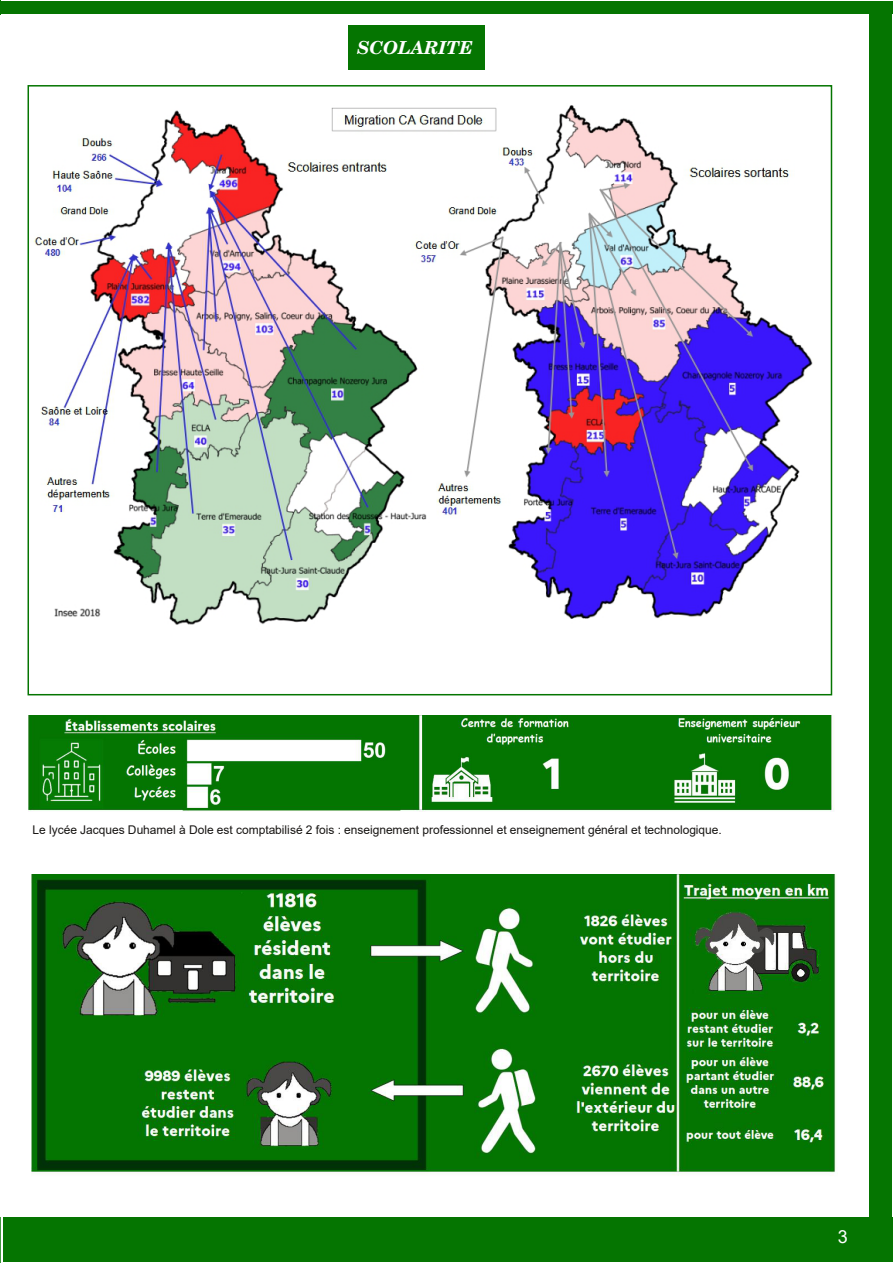
<style>
.page{position:relative;width:893px;height:1263px;background:#fff}
.page>*{position:absolute;margin:0;border:0;box-sizing:border-box;transform-origin:0 0}
.t1{font:italic 700 18px "Century Sch L";color:#fff}
.t2{font:18px "Arial";color:#fff}
.t3{font:12px "Arial";letter-spacing:-.005em;color:#171513}
</style>
<div class="page">
<div style="left:4px;top:1217px;width:889px;height:44px;background:#057501"></div>
<img style="left:33px;top:105px;width:780px;height:520px">
<svg style="left:0;top:1217px;width:1px;height:46px"></svg>
<svg style="left:0;top:0;width:1px;height:14px"></svg>
<div style="left:1px;top:2px;width:892px;height:12px;background:#057501"></div>
<div style="left:869px;top:13px;width:23px;height:1234px;background:#057501"></div>
<img style="left:31px;top:874px;width:805px;height:302px">
<img style="left:28px;top:715px;width:806px;height:97px">
<div style="left:349px;top:26px;width:136px;height:44px;background:#057501"></div>
<h1 class="t1" style="left:357px;top:37px;width:117px">SCOLARITE</h1>
<p class="t3" style="left:33px;top:823px;width:691px">Le lycée Jacques Duhamel à Dole est comptabilisé 2 fois : enseignement professionnel et enseignement général et technologique.</p>
<h1 class="t2" style="left:838px;top:1227px;width:12px">3</h1>
</div>
